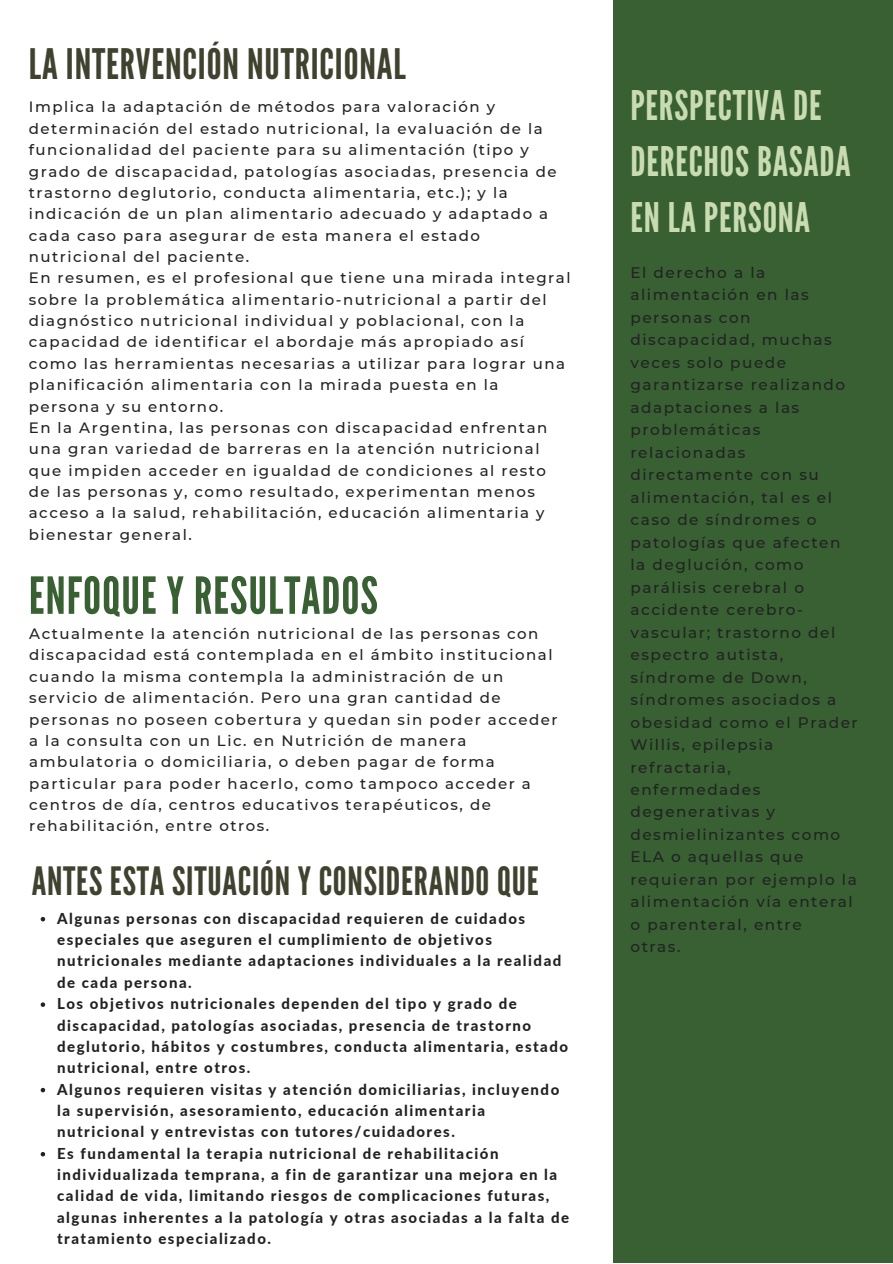
<style>
.page{position:relative;width:893px;height:1264px;background:#fff}
.page>*{position:absolute;margin:0;border:0;box-sizing:border-box;transform-origin:0 0}
.t1{font:51px "League Gothic";letter-spacing:.02em;color:#386033}
.t2{font:42px "League Gothic";letter-spacing:.02em;color:#40422f}
.t3{font:40.8px/56.2px "League Gothic";letter-spacing:.02em;color:#c9dbb0}
.t4{font:39px "League Gothic";letter-spacing:.02em;color:#40422f}
.t5{font:500 15.3px/22.5px "Montserrat";letter-spacing:.1em;color:#222}
.t6{font:500 15px/21.3px "Montserrat";letter-spacing:.1em;color:#222}
.t7{font:800 15px/21.3px "Lato";letter-spacing:.1em;color:#222}
</style>
<div class="page">
<div style="left:613px;top:0;width:279px;height:1262px;background:#386033"></div>
<svg style="left:41px;top:917px;width:4px;height:4px"></svg>
<svg style="left:41px;top:1002px;width:4px;height:4px"></svg>
<svg style="left:41px;top:1087px;width:4px;height:5px"></svg>
<svg style="left:41px;top:1152px;width:4px;height:4px"></svg>
<h2 class="t2" style="left:29px;top:40px;width:378px">LA INTERVENCIÓN NUTRICIONAL</h2>
<p class="t6" style="left:29px;top:96px;width:543px">Implica la adaptación de métodos para valoración y determinación del estado nutricional, la evaluación de la funcionalidad del paciente para su alimentación (tipo y grado de discapacidad, patologías asociadas, presencia de trastorno deglutorio, conducta alimentaria, etc.); y la indicación de un plan alimentario adecuado y adaptado a cada caso para asegurar de esta manera el estado nutricional del paciente.<br>En resumen, es el profesional que tiene una mirada integral sobre la problemática alimentario-nutricional a partir del diagnóstico nutricional individual y poblacional, con la capacidad de identificar el abordaje más apropiado así como las herramientas necesarias a utilizar para lograr una planificación alimentaria con la mirada puesta en la persona y su entorno.<br>En la Argentina, las personas con discapacidad enfrentan una gran variedad de barreras en la atención nutricional que impiden acceder en igualdad de condiciones al resto de las personas y, como resultado, experimentan menos acceso a la salud, rehabilitación, educación alimentaria y bienestar general.</p>
<h1 class="t1" style="left:29px;top:566px;width:350px">ENFOQUE Y RESULTADOS</h1>
<p class="t6" style="left:29px;top:623px;width:530px">Actualmente la atención nutricional de las personas con discapacidad está contemplada en el ámbito institucional cuando la misma contempla la administración de un servicio de alimentación. Pero una gran cantidad de personas no poseen cobertura y quedan sin poder acceder a la consulta con un Lic. en Nutrición de manera ambulatoria o domiciliaria, o deben pagar de forma particular para poder hacerlo, como tampoco acceder a centros de día, centros educativos terapéuticos, de rehabilitación, entre otros.</p>
<h3 class="t4" style="left:32px;top:858px;width:508px">ANTES ESTA SITUACIÓN Y CONSIDERANDO QUE</h3>
<p class="t7" style="left:57px;top:907px;width:513px">Algunas personas con discapacidad requieren de cuidados especiales que aseguren el cumplimiento de objetivos nutricionales mediante adaptaciones individuales a la realidad de cada persona.<br>Los objetivos nutricionales dependen del tipo y grado de discapacidad, patologías asociadas, presencia de trastorno deglutorio, hábitos y costumbres, conducta alimentaria, estado nutricional, entre otros.<br>Algunos requieren visitas y atención domiciliarias, incluyendo la supervisión, asesoramiento, educación alimentaria nutricional y entrevistas con tutores/cuidadores.<br>Es fundamental la terapia nutricional de rehabilitación individualizada temprana, a fin de garantizar una mejora en la calidad de vida, limitando riesgos de complicaciones futuras, algunas inherentes a la patología y otras asociadas a la falta de tratamiento especializado.</p>
<h3 class="t3" style="left:630px;top:78px;width:222px">PERSPECTIVA DE<br>DERECHOS BASADA<br>EN LA PERSONA</h3>
<p class="t5" style="left:630px;top:261px;width:229px">El derecho a la alimentación en las personas con discapacidad, muchas veces solo puede garantizarse realizando adaptaciones a las problemáticas relacionadas directamente con su alimentación, tal es el caso de síndromes o patologías que afecten la deglución, como parálisis cerebral o accidente cerebro&shy;vascular; trastorno del espectro autista, síndrome de Down, síndromes asociados a obesidad como el Prader<br>Willis, epilepsia refractaria, enfermedades degenerativas y desmielinizantes como<br>ELA o aquellas que requieran por ejemplo la alimentación vía enteral o parenteral, entre<br>otras.</p>
</div>
